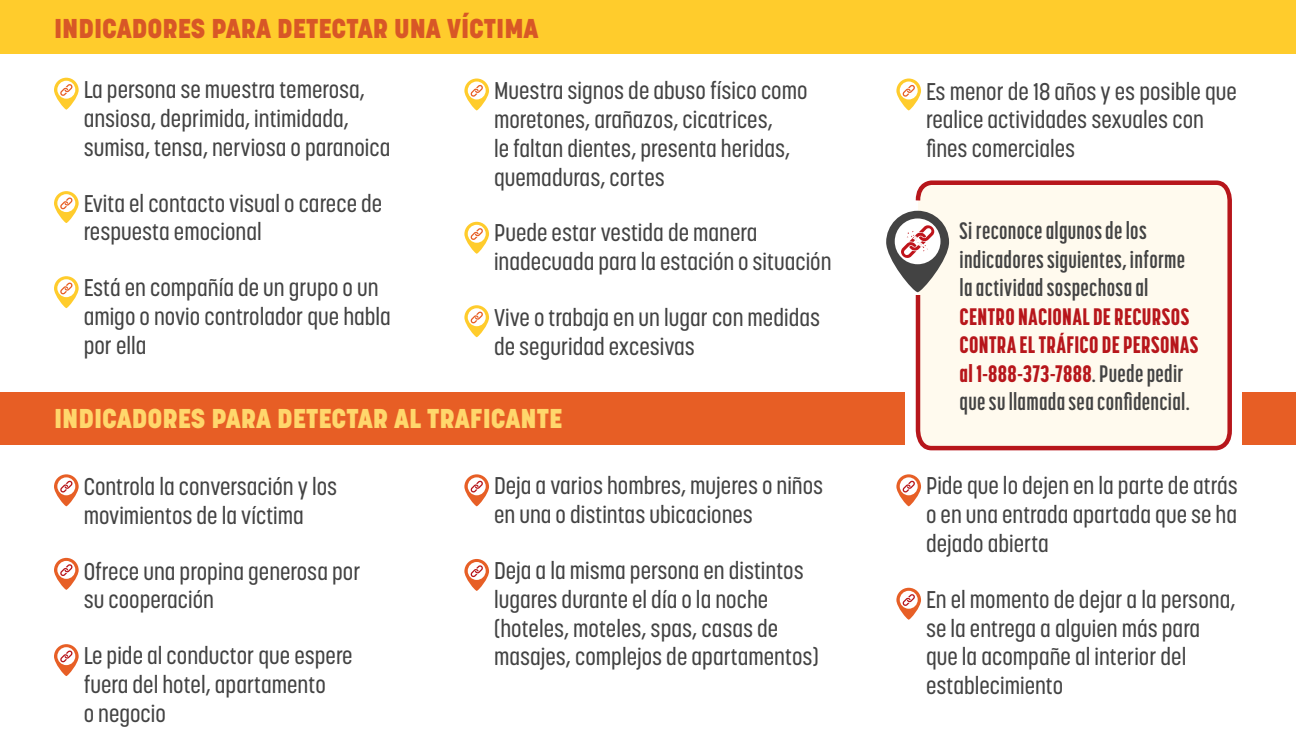
<style>
.page{position:relative;width:1296px;height:756px;background:#fff}
.page>*{position:absolute;margin:0;border:0;box-sizing:border-box;transform-origin:0 0}
.t1{font:800 27px "Korolev";color:#ffd76c}
.t2{font:800 27px "Korolev";color:#d85726}
.t3{font:500 24px/28.8px "Korolev Condensed";color:#434343}
.t4{font:700 23.7px/28.5px "Korolev Compressed";letter-spacing:.01em;color:#434343}
.s1{font-weight:800;color:#b7161b}
</style>
<div class="page">
<div style="left:0;top:0;width:1296px;height:54px;background:#ffcc2c"></div>
<svg style="left:54px;top:78px;width:25px;height:32px"></svg>
<svg style="left:54px;top:191px;width:25px;height:32px"></svg>
<svg style="left:54px;top:276px;width:25px;height:32px"></svg>
<svg style="left:464px;top:79px;width:25px;height:31px"></svg>
<svg style="left:464px;top:222px;width:25px;height:31px"></svg>
<svg style="left:464px;top:305px;width:25px;height:32px"></svg>
<svg style="left:896px;top:79px;width:25px;height:31px"></svg>
<div style="left:0;top:392px;width:904px;height:52px;background:#e75e25"></div>
<svg style="left:54px;top:474px;width:25px;height:32px"></svg>
<svg style="left:54px;top:558px;width:25px;height:32px"></svg>
<svg style="left:54px;top:644px;width:25px;height:32px"></svg>
<svg style="left:464px;top:474px;width:25px;height:32px"></svg>
<svg style="left:464px;top:559px;width:25px;height:32px"></svg>
<svg style="left:896px;top:474px;width:25px;height:32px"></svg>
<svg style="left:896px;top:588px;width:25px;height:32px"></svg>
<svg style="left:914px;top:180px;width:318px;height:271px;background:#faede2"></svg>
<svg style="left:886px;top:211px;width:63px;height:81px"></svg>
<div style="left:1243px;top:392px;width:53px;height:52px;background:#e75e25"></div>
<p class="t2" style="left:54px;top:11px;width:486px">INDICADORES PARA DETECTAR UNA VÍCTIMA</p>
<p class="t3" style="left:84px;top:75px;width:308px">La persona se muestra temerosa, ansiosa, deprimida, intimidada, sumisa, tensa, nerviosa o paranoica</p>
<p class="t3" style="left:84px;top:189px;width:300px">Evita el contacto visual o carece de respuesta emocional</p>
<p class="t3" style="left:84px;top:273px;width:309px">Está en compañía de un grupo o un amigo o novio controlador que habla por ella</p>
<p class="t3" style="left:494px;top:76px;width:315px">Muestra signos de abuso físico como moretones, arañazos, cicatrices,<br>le faltan dientes, presenta heridas, quemaduras, cortes</p>
<p class="t3" style="left:494px;top:218px;width:339px">Puede estar vestida de manera inadecuada para la estación o situación</p>
<p class="t3" style="left:494px;top:303px;width:328px">Vive o trabaja en un lugar con medidas de seguridad excesivas</p>
<p class="t1" style="left:54px;top:402px;width:510px">INDICADORES PARA DETECTAR AL TRAFICANTE</p>
<p class="t3" style="left:84px;top:472px;width:255px">Controla la conversación y los movimientos de la víctima</p>
<p class="t3" style="left:84px;top:557px;width:278px">Ofrece una propina generosa por su cooperación</p>
<p class="t3" style="left:84px;top:641px;width:271px">Le pide al conductor que espere fuera del hotel, apartamento<br>o negocio</p>
<p class="t3" style="left:494px;top:471px;width:331px">Deja a varios hombres, mujeres o niños en una o distintas ubicaciones</p>
<p class="t3" style="left:494px;top:556px;width:326px">Deja a la misma persona en distintos lugares durante el día o la noche (hoteles, moteles, spas, casas de masajes, complejos de apartamentos)</p>
<p class="t3" style="left:926px;top:77px;width:312px">Es menor de 18 años y es posible que realice actividades sexuales con fines comerciales</p>
<p class="t4" style="left:960px;top:217px;width:240px">Si reconoce algunos de los indicadores siguientes, informe la actividad sospechosa al<br><span class="s1">CENTRO NACIONAL DE RECURSOS<br>CONTRA EL TRÁFICO DE PERSONAS al 1-888-373-7888</span>. Puede pedir que su llamada sea confidencial.</p>
<p class="t3" style="left:926px;top:471px;width:313px;text-align:justify">Pide que lo dejen en la parte de atrás o en una entrada apartada que se ha dejado abierta</p>
<p class="t3" style="left:926px;top:585px;width:311px">En el momento de dejar a la persona, se la entrega a alguien más para que la acompañe al interior del establecimiento</p>
</div>
